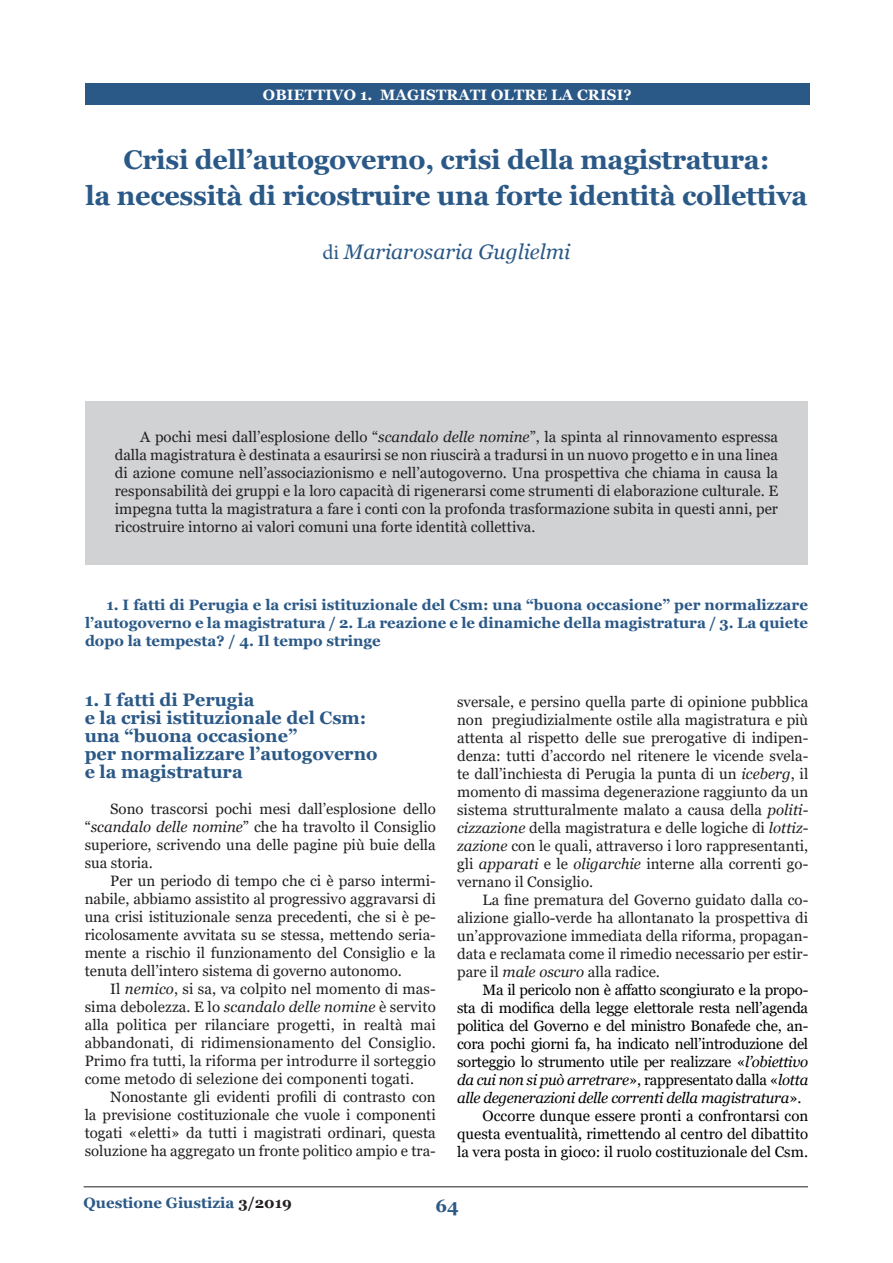
<style>
.page{position:relative;width:893px;height:1263px;background:#fff}
.page>*{position:absolute;margin:0;border:0;box-sizing:border-box;transform-origin:0 0}
.titolo{font:700 27px/36px "Georgia";letter-spacing:-.01em;color:#2b5987;text-align:center}
.t1{font:italic 21px "Georgia";color:#2b5987}
.sottotitolo1{font:700 18px/18px "Georgia";color:#2b5987}
.testo{font:15px/18px "Georgia";color:#231f20;text-align:justify}
.testo-2{font:15px/18px "Georgia";letter-spacing:-.01em;color:#000;text-align:justify}
.sommario{font:700 15px/18px "Georgia";color:#2b5987;text-align:justify}
.t2{font:700 15px "Georgia";letter-spacing:.01em;color:#fff}
.s1{font-family:"Minion Pro";font-style:normal}
.s2{font-style:italic}
.s3{color:#231f20}
</style>
<div class="page">
<hr style="left:84px;top:1186px;width:724px;height:1px;background:#231f20">
<div style="left:85px;top:83px;width:724px;height:22px;background:#2b5987"></div>
<div style="left:85px;top:401px;width:723px;height:163px;background:#d1d2d4"></div>
<p class="t2" style="left:263px;top:85px;width:370px">OBIETTIVO 1. MAGISTRATI OLTRE LA CRISI?</p>
<p class="titolo" style="left:85px;top:142px;width:724px">Crisi dell’autogoverno, crisi della magistratura:<br>la necessità di ricostruire una forte identità collettiva</p>
<p class="t1" style="left:322px;top:239px;width:250px"><span class="s1">di</span> Mariarosaria Guglielmi</p>
<p class="testo" style="left:115px;top:428px;width:665px;text-indent:26px">A pochi mesi dall’esplosione dello “<span class="s2">scandalo delle nomine</span>”, la spinta al rinnovamento espressa dalla magistratura è destinata a esaurirsi se non riuscirà a tradursi in un nuovo progetto e in una linea di azione comune nell’associazionismo e nell’autogoverno. Una prospettiva che chiama in causa la responsabilità dei gruppi e la loro capacità di rigenerarsi come strumenti di elaborazione culturale. E impegna tutta la magistratura a fare i conti con la profonda trasformazione subita in questi anni, per ricostruire intorno ai valori comuni una forte identità collettiva.</p>
<p class="sommario" style="left:85px;top:596px;width:724px;text-indent:21px">1. I fatti di Perugia e la crisi istituzionale del Csm: una “buona occasione” per normalizzare l’autogoverno e la magistratura / 2. La reazione e le dinamiche della magistratura / 3. La quiete dopo la tempesta? / 4. Il tempo stringe</p>
<p class="sottotitolo1" style="left:85px;top:690px;width:294px">1. I fatti di Perugia<br>e la crisi istituzionale del Csm: una “buona occasione”<br>per normalizzare l’autogoverno e la magistratura</p>
<p class="testo" style="left:85px;top:800px;width:353px;text-indent:26px">Sono trascorsi pochi mesi dall’esplosione dello “<span class="s2">scandalo delle nomine</span>” che ha travolto il Consiglio superiore, scrivendo una delle pagine più buie della sua storia.</p>
<p class="testo" style="left:85px;top:872px;width:353px;text-indent:26px">Per un periodo di tempo che ci è parso intermi&shy;nabile, abbiamo assistito al progressivo aggravarsi di una crisi istituzionale senza precedenti, che si è pe&shy;ricolosamente avvitata su se stessa, mettendo seria&shy;mente a rischio il funzionamento del Consiglio e la tenuta dell’intero sistema di governo autonomo.</p>
<p class="testo" style="left:85px;top:980px;width:353px;text-indent:26px">Il <span class="s2">nemico</span>, si sa, va colpito nel momento di mas&shy;sima debolezza. E lo <span class="s2">scandalo delle nomine</span> è servito alla politica per rilanciare progetti, in realtà mai abbandonati, di ridimensionamento del Consiglio.<br>Primo fra tutti, la riforma per introdurre il sorteggio come metodo di selezione dei componenti togati.</p>
<p class="testo" style="left:85px;top:1088px;width:353px;text-indent:26px">Nonostante gli evidenti profili di contrasto con la previsione costituzionale che vuole i componenti togati «eletti» da tutti i magistrati ordinari, questa soluzione ha aggregato un fronte politico ampio e tra-</p>
<p class="testo" style="left:457px;top:693px;width:353px">sversale, e persino quella parte di opinione pubblica non pregiudizialmente ostile alla magistratura e più attenta al rispetto delle sue prerogative di indipen&shy;denza: tutti d’accordo nel ritenere le vicende svela&shy;te dall’inchiesta di Perugia la punta di un <span class="s2">iceberg</span>, il momento di massima degenerazione raggiunto da un sistema strutturalmente malato a causa della <span class="s2">politi&shy;cizzazione</span> della magistratura e delle logiche di <span class="s2">lottiz&shy;zazione</span> con le quali, attraverso i loro rappresentanti, gli <span class="s2">apparati</span> e le <span class="s2">oligarchie</span> interne alla correnti go&shy;vernano il Consiglio.</p>
<p class="testo" style="left:457px;top:891px;width:353px;text-indent:26px">La fine prematura del Governo guidato dalla co&shy;alizione giallo-verde ha allontanato la prospettiva di un’approvazione immediata della riforma, propagan&shy;data e reclamata come il rimedio necessario per estir&shy;pare il <span class="s2">male oscuro</span> alla radice.</p>
<p class="testo-2" style="left:457px;top:981px;width:353px;text-indent:26px">Ma il pericolo non è affatto scongiurato e la propo&shy;sta di modifica della legge elettorale resta nell’agenda politica del Governo e del ministro Bonafede che, an&shy;cora pochi giorni fa, ha indicato nell’introduzione del sorteggio lo strumento utile per realizzare «<span class="s2">l’obiettivo da cui non si può arretrare</span>», rappresentato dalla «<span class="s2">lotta alle degenerazioni delle correnti della magistratura</span>».</p>
<p class="testo-2" style="left:457px;top:1107px;width:353px;text-indent:26px">Occorre dunque essere pronti a confrontarsi con questa eventualità, rimettendo al centro del dibattito la vera posta in gioco: il ruolo costituzionale del Csm.</p>
<p class="sommario" style="left:84px;top:1194px;width:210px">Questione Giustizia <span class="s3">3/2019</span></p>
<p class="sottotitolo1" style="left:435px;top:1196px;width:25px">64</p>
</div>
